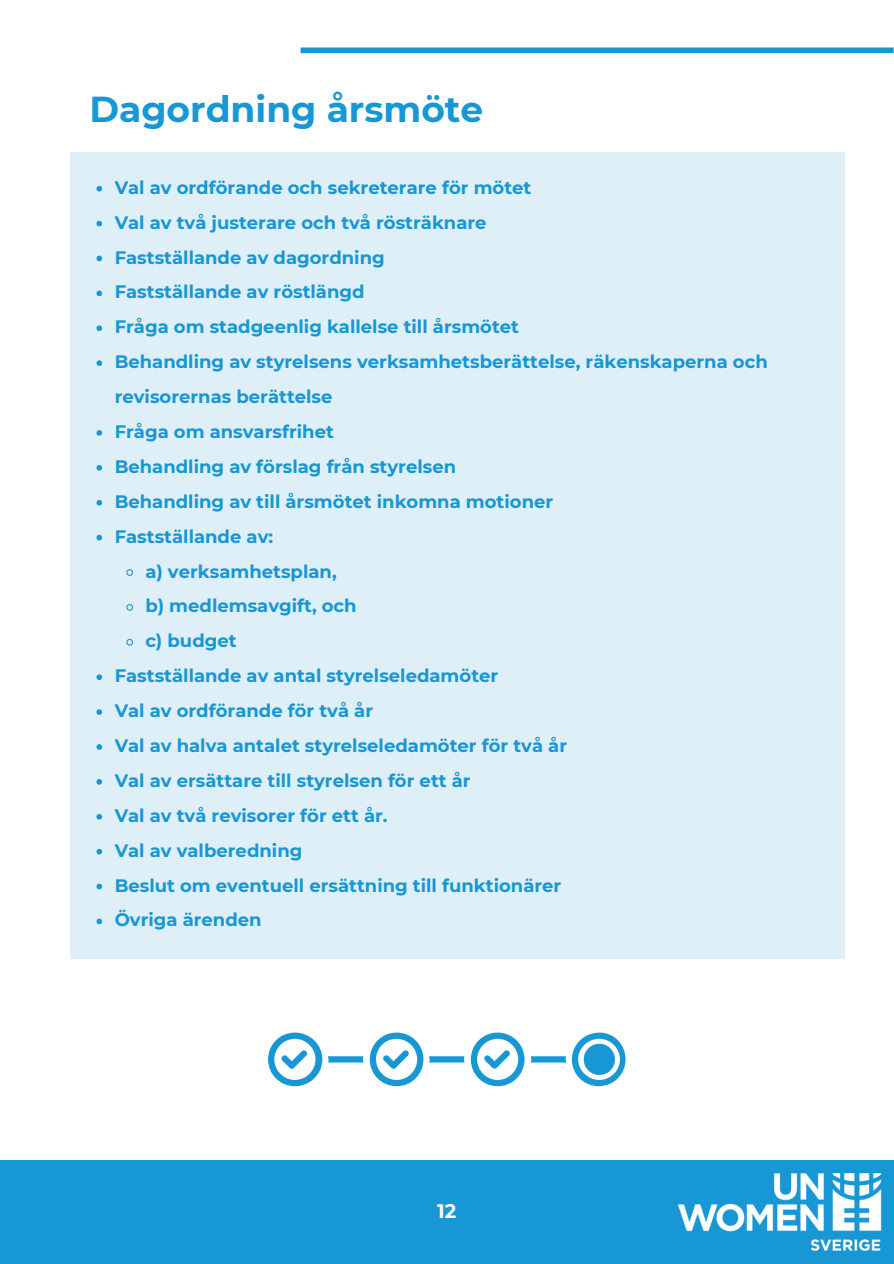
<style>
.page{position:relative;width:894px;height:1264px;background:#fff}
.page>*{position:absolute;margin:0;border:0;box-sizing:border-box;transform-origin:0 0}
.t1{font:700 36px "Montserrat";color:#1797d3}
.t2{font:700 19.5px "Montserrat";color:#fff}
.t3{font:700 18px/34.8px "Montserrat";color:#1797d3}
</style>
<div class="page">
<div style="left:0;top:1160px;width:893px;height:103px;background:#1797d3"></div>
<img style="left:674px;top:1173px;width:209px;height:77px">
<div style="left:300px;top:47px;width:593px;height:6px;background:#1797d3"></div>
<div style="left:70px;top:152px;width:774px;height:806px;background:#deeff8"></div>
<svg style="left:96px;top:186px;width:6px;height:5px"></svg>
<svg style="left:96px;top:221px;width:6px;height:5px"></svg>
<svg style="left:96px;top:256px;width:6px;height:5px"></svg>
<svg style="left:96px;top:290px;width:6px;height:6px"></svg>
<svg style="left:96px;top:325px;width:6px;height:6px"></svg>
<svg style="left:96px;top:360px;width:6px;height:6px"></svg>
<svg style="left:96px;top:430px;width:6px;height:6px"></svg>
<svg style="left:96px;top:465px;width:6px;height:5px"></svg>
<svg style="left:96px;top:500px;width:6px;height:5px"></svg>
<svg style="left:96px;top:535px;width:6px;height:5px"></svg>
<svg style="left:126px;top:569px;width:8px;height:7px"></svg>
<svg style="left:126px;top:604px;width:8px;height:7px"></svg>
<svg style="left:126px;top:638px;width:8px;height:8px"></svg>
<svg style="left:96px;top:674px;width:6px;height:6px"></svg>
<svg style="left:96px;top:709px;width:6px;height:6px"></svg>
<svg style="left:96px;top:744px;width:6px;height:5px"></svg>
<svg style="left:96px;top:779px;width:6px;height:5px"></svg>
<svg style="left:96px;top:814px;width:6px;height:5px"></svg>
<svg style="left:96px;top:848px;width:6px;height:6px"></svg>
<svg style="left:96px;top:883px;width:6px;height:6px"></svg>
<svg style="left:96px;top:918px;width:6px;height:6px"></svg>
<svg style="left:268px;top:1032px;width:54px;height:54px"></svg>
<svg style="left:369px;top:1032px;width:54px;height:54px"></svg>
<svg style="left:470px;top:1032px;width:54px;height:54px"></svg>
<svg style="left:530px;top:1032px;width:94px;height:54px"></svg>
<svg style="left:328px;top:1056px;width:35px;height:6px"></svg>
<svg style="left:429px;top:1056px;width:35px;height:6px"></svg>
<p class="t1" style="left:89px;top:88px;width:395px">Dagordning årsmöte</p>
<p class="t3" style="left:115px;top:170px;width:418px">Val av ordförande och sekreterare för mötet</p>
<p class="t3" style="left:115px;top:205px;width:373px">Val av två justerare och två rösträknare</p>
<h1 class="t3" style="left:115px;top:240px;width:271px">Fastställande av dagordning</h1>
<p class="t3" style="left:115px;top:274px;width:251px">Fastställande av röstlängd</p>
<p class="t3" style="left:115px;top:309px;width:406px">Fråga om stadgeenlig kallelse till årsmötet</p>
<p class="t3" style="left:115px;top:344px;width:654px">Behandling av styrelsens verksamhetsberättelse, räkenskaperna och revisorernas berättelse</p>
<p class="t3" style="left:115px;top:414px;width:220px">Fråga om ansvarsfrihet</p>
<p class="t3" style="left:115px;top:449px;width:343px">Behandling av förslag från styrelsen</p>
<p class="t3" style="left:115px;top:484px;width:440px">Behandling av till årsmötet inkomna motioner</p>
<p class="t3" style="left:115px;top:519px;width:160px">Fastställande av:</p>
<p class="t3" style="left:145px;top:553px;width:193px">a) verksamhetsplan,</p>
<p class="t3" style="left:145px;top:588px;width:213px">b) medlemsavgift, och</p>
<p class="t3" style="left:145px;top:623px;width:93px">c) budget</p>
<p class="t3" style="left:115px;top:658px;width:385px">Fastställande av antal styrelseledamöter</p>
<p class="t3" style="left:115px;top:693px;width:260px">Val av ordförande för två år</p>
<p class="t3" style="left:115px;top:728px;width:454px">Val av halva antalet styrelseledamöter för två år</p>
<p class="t3" style="left:115px;top:763px;width:357px">Val av ersättare till styrelsen för ett år</p>
<p class="t3" style="left:115px;top:798px;width:274px">Val av två revisorer för ett år.</p>
<p class="t3" style="left:115px;top:832px;width:189px">Val av valberedning</p>
<p class="t3" style="left:115px;top:867px;width:448px">Beslut om eventuell ersättning till funktionärer</p>
<p class="t3" style="left:115px;top:902px;width:148px">Övriga ärenden</p>
<p class="t2" style="left:437px;top:1198px;width:21px">12</p>
</div>
